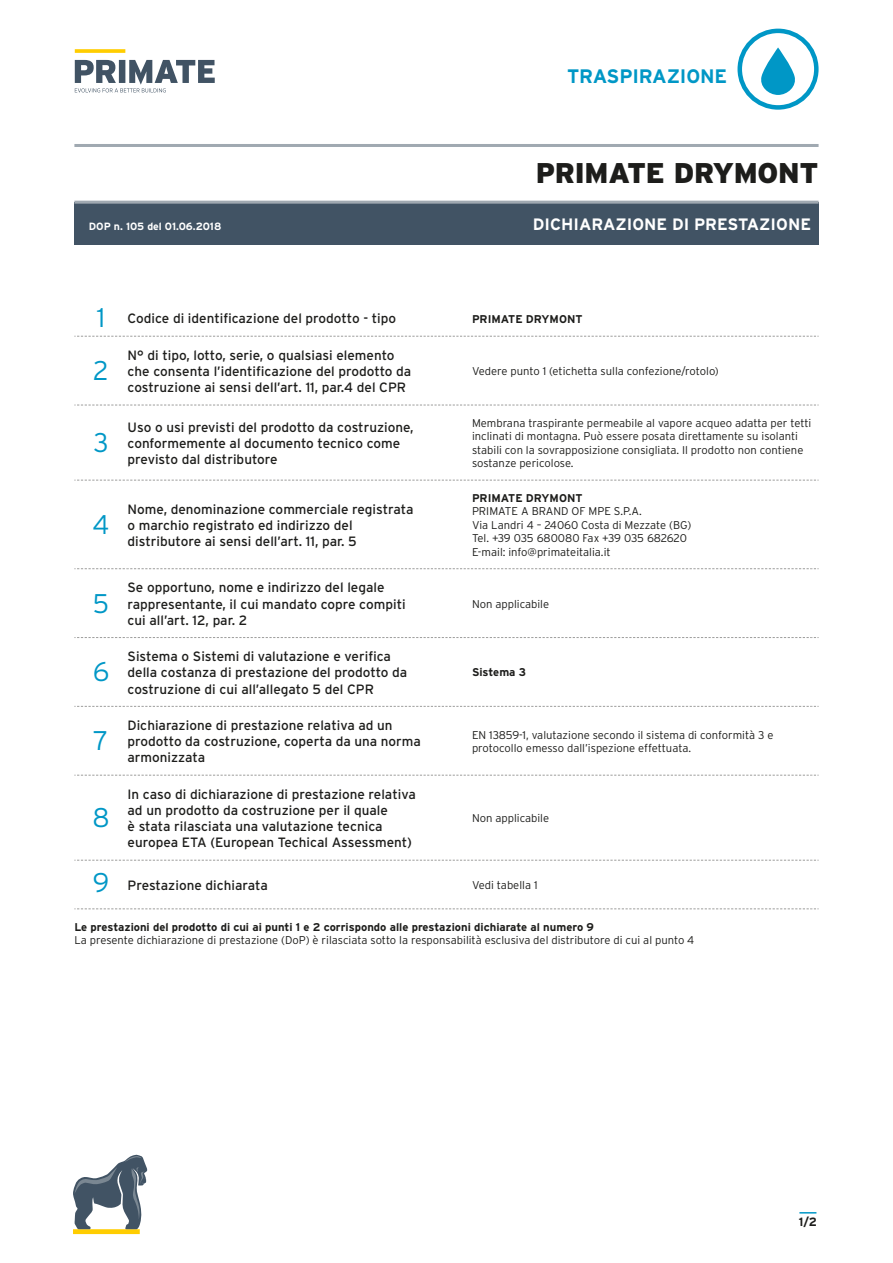
<style>
.page{position:relative;width:893px;height:1263px;background:#fff}
.page>*{position:absolute;margin:0;border:0;box-sizing:border-box;transform-origin:0 0}
.t1{font:900 28.5px "Interstate";letter-spacing:-.01em;color:#1d1d1b}
.t2{font:300 27px "Interstate";color:#0097c6}
.t3{font:700 19.5px "Interstate";letter-spacing:-.01em;color:#0097c6}
.t4{font:700 16.5px "Interstate";color:#fff}
.t5{font:13.5px/16.2px "Interstate";color:#1d1d1b}
.t6{font:700 12px "Interstate";color:#1d1d1b}
.t7{font:300 11.25px/13.5px "Interstate";color:#1d1d1b}
.t8{font:700 11.25px "Interstate";color:#1d1d1b}
.t9{font:700 10.5px "Interstate";color:#fff}
.s1{font-weight:300;font-size:27px;color:#0097c6}
</style>
<div class="page">
<div style="left:74px;top:202px;width:745px;height:42px;background:#415364"></div>
<hr style="left:74px;top:144px;width:745px;height:3px;background:#a0a9b1">
<svg style="left:75px;top:49px;width:50px;height:4px"></svg>
<svg style="left:75px;top:60px;width:140px;height:32px"></svg>
<div style="left:73px;top:1229px;width:67px;height:5px;background:#ffcd00"></div>
<svg style="left:73px;top:1154px;width:75px;height:75px"></svg>
<hr style="left:74px;top:201px;width:745px;height:3px;background:#a0a9b1">
<svg style="left:74px;top:336px;width:745px;height:1px"></svg>
<svg style="left:74px;top:405px;width:745px;height:1px"></svg>
<svg style="left:74px;top:480px;width:745px;height:1px"></svg>
<svg style="left:74px;top:568px;width:745px;height:1px"></svg>
<svg style="left:74px;top:637px;width:745px;height:1px"></svg>
<svg style="left:74px;top:706px;width:745px;height:1px"></svg>
<svg style="left:74px;top:775px;width:745px;height:1px"></svg>
<svg style="left:74px;top:860px;width:745px;height:1px"></svg>
<svg style="left:74px;top:908px;width:745px;height:1px"></svg>
<svg style="left:799px;top:1212px;width:17px;height:1px"></svg>
<div style="left:737px;top:29px;width:82px;height:81px;border:4px solid #0097c6;border-radius:50%"></div>
<svg style="left:761px;top:47px;width:34px;height:48px"></svg>
<h3 class="t3" style="left:567px;top:65px;width:162px">TRASPIRAZIONE</h3>
<h1 class="t1" style="left:536px;top:156px;width:284px">PRIMATE DRYMONT</h1>
<p class="t9" style="left:89px;top:220px;width:134px">DOP n. 105 del 01.06.2018</p>
<p class="t4" style="left:533px;top:215px;width:280px">DICHIARAZIONE DI PRESTAZIONE</p>
<p class="t5" style="left:97px;top:310px;width:301px"><span class="s1">1</span> Codice di identificazione del prodotto - tipo</p>
<p class="t8" style="left:472px;top:312px;width:112px">PRIMATE DRYMONT</p>
<h2 class="t2" style="left:93px;top:355px;width:17px">2</h2>
<p class="t5" style="left:128px;top:347px;width:285px">N° di tipo, lotto, serie, o qualsiasi elemento che consenta l’identificazione del prodotto da costruzione ai sensi dell’art. 11, par.4 del CPR</p>
<p class="t7" style="left:472px;top:364px;width:248px">Vedere punto 1 (etichetta sulla confezione/rotolo)</p>
<h2 class="t2" style="left:93px;top:427px;width:17px">3</h2>
<p class="t5" style="left:128px;top:419px;width:288px">Uso o usi previsti del prodotto da costruzione, conformemente al documento tecnico come previsto dal distributore</p>
<p class="t7" style="left:472px;top:416px;width:341px">Membrana traspirante permeabile al vapore acqueo adatta per tetti inclinati di montagna. Può essere posata direttamente su isolanti stabili con la sovrapposizione consigliata. Il prodotto non contiene sostanze pericolose.</p>
<h2 class="t2" style="left:93px;top:509px;width:18px">4</h2>
<p class="t5" style="left:128px;top:501px;width:287px">Nome, denominazione commerciale registrata o marchio registrato ed indirizzo del distributore ai sensi dell’art. 11, par. 5</p>
<h2 class="t2" style="left:93px;top:588px;width:18px">5</h2>
<p class="t5" style="left:128px;top:579px;width:280px">Se opportuno, nome e indirizzo del legale rappresentante, il cui mandato copre compiti cui all’art. 12, par. 2</p>
<h2 class="t2" style="left:93px;top:657px;width:18px">6</h2>
<p class="t5" style="left:128px;top:648px;width:281px">Sistema o Sistemi di valutazione e verifica della costanza di prestazione del prodotto da costruzione di cui all’allegato 5 del CPR</p>
<p class="t8" style="left:472px;top:492px;width:112px">PRIMATE DRYMONT</p>
<p class="t7" style="left:472px;top:505px;width:221px">PRIMATE A BRAND OF MPE S.P.A.<br>Via Landri 4 – 24060 Costa di Mezzate (BG)<br>Tel. +39 035 680080 Fax +39 035 682620<br>E-mail: info@primateitalia.it</p>
<p class="t7" style="left:472px;top:597px;width:79px">Non applicabile</p>
<p class="t8" style="left:472px;top:666px;width:56px">Sistema 3</p>
<h2 class="t2" style="left:93px;top:725px;width:17px">7</h2>
<p class="t5" style="left:128px;top:717px;width:295px">Dichiarazione di prestazione relativa ad un prodotto da costruzione, coperta da una norma armonizzata</p>
<p class="t7" style="left:472px;top:728px;width:303px">EN 13859-1, valutazione secondo il sistema di conformità 3 e protocollo emesso dall’ispezione effettuata.</p>
<h2 class="t2" style="left:92px;top:802px;width:19px">8</h2>
<p class="t5" style="left:128px;top:786px;width:290px">In caso di dichiarazione di prestazione relativa ad un prodotto da costruzione per il quale<br>è stata rilasciata una valutazione tecnica europea ETA (European Techical Assessment)</p>
<p class="t7" style="left:472px;top:811px;width:79px">Non applicabile</p>
<p class="t5" style="left:93px;top:877px;width:177px"><span class="s1">9</span> Prestazione dichiarata</p>
<p class="t7" style="left:472px;top:878px;width:67px">Vedi tabella 1</p>
<p class="t8" style="left:74px;top:920px;width:521px">Le prestazioni del prodotto di cui ai punti 1 e 2 corrispondo alle prestazioni dichiarate al numero 9</p>
<p class="t7" style="left:74px;top:933px;width:621px">La presente dichiarazione di prestazione (DoP) è rilasciata sotto la responsabilità esclusiva del distributore di cui al punto 4</p>
<p class="t6" style="left:799px;top:1215px;width:19px">1/2</p>
</div>
